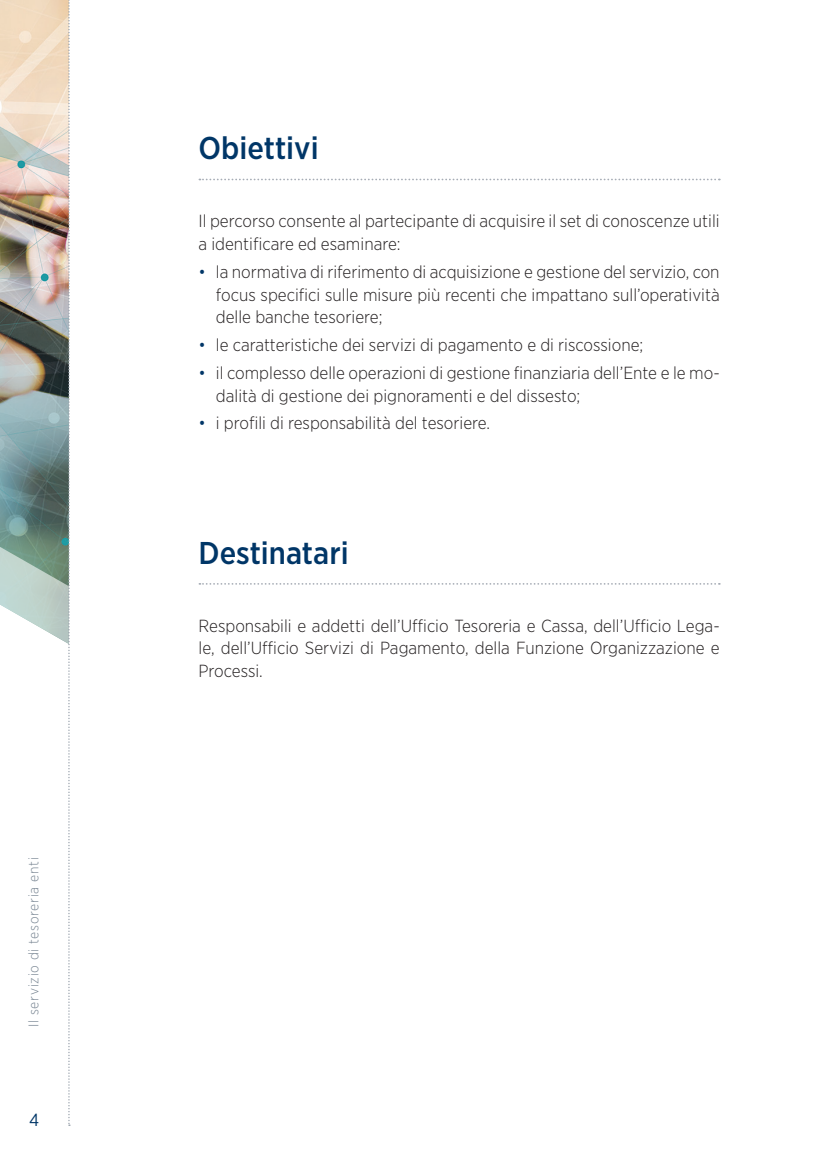
<style>
.page{position:relative;width:819px;height:1166px;background:#fff}
.page>*{position:absolute;margin:0;border:0;box-sizing:border-box;transform-origin:0 0}
.t1{font:500 31.5px "Gotham Narrow";color:#003667}
.t2{font:300 17.5px/22.8px "Gotham Narrow";color:#231f20}
.t3{font:17.5px "Gotham Narrow";color:#003667}
.t4{font:300 14px "Gotham Narrow";letter-spacing:.05em;color:#788592}
.s1{color:#003667}
</style>
<div class="page">
<img style="left:0;top:0;width:71px;height:1126px">
<svg style="left:199px;top:179px;width:520px;height:1px"></svg>
<svg style="left:199px;top:583px;width:520px;height:2px"></svg>
<p class="t4" style="left:25px;top:1027px;width:171px;rotate:-90deg">Il servizio di tesoreria enti</p>
<p class="t3" style="left:29px;top:1109px;width:12px">4</p>
<p class="t1" style="left:198px;top:128px;width:122px">Obiettivi</p>
<p class="t2" style="left:198px;top:209px;width:522px">Il percorso consente al partecipante di acquisire il set di conoscenze utili a identificare ed esaminare:</p>
<p class="t2" style="left:216px;top:260px;width:505px;text-align:justify;text-indent:-17px"><span class="s1">•</span> la normativa di riferimento di acquisizione e gestione del servizio, con focus specifici sulle misure più recenti che impattano sull’operatività delle banche tesoriere;</p>
<p class="t2" style="left:198px;top:333px;width:446px"><span class="s1">•</span> le caratteristiche dei servizi di pagamento e di riscossione;</p>
<p class="t2" style="left:216px;top:361px;width:505px;text-indent:-17px"><span class="s1">•</span> il complesso delle operazioni di gestione finanziaria dell’Ente e le mo&shy;dalità di gestione dei pignoramenti e del dissesto;</p>
<p class="t2" style="left:198px;top:411px;width:293px"><span class="s1">•</span> i profili di responsabilità del tesoriere.</p>
<p class="t1" style="left:198px;top:532px;width:152px">Destinatari</p>
<p class="t2" style="left:198px;top:614px;width:522px;text-align:justify">Responsabili e addetti dell’Ufficio Tesoreria e Cassa, dell’Ufficio Lega&shy;le, dell’Ufficio Servizi di Pagamento, della Funzione Organizzazione e Processi.</p>
</div>
